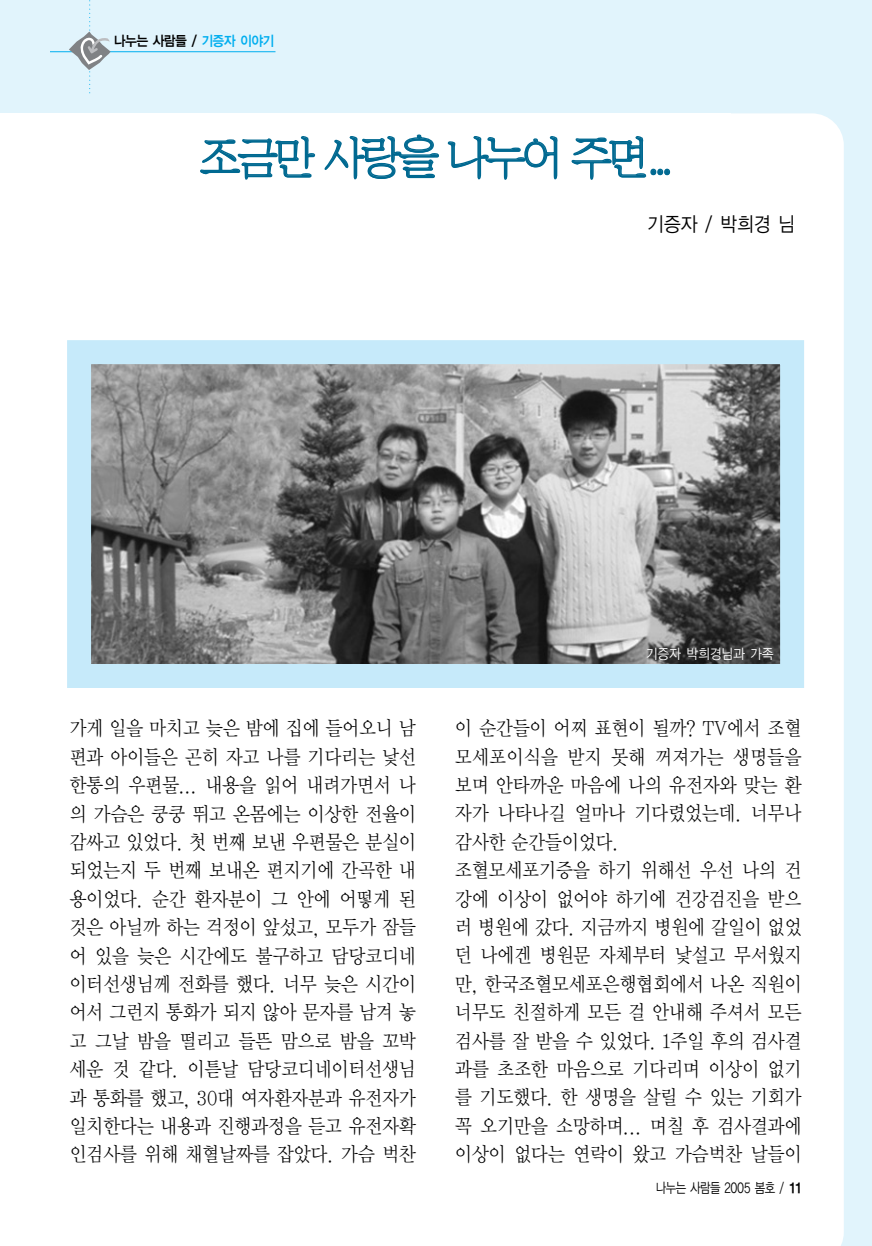
<style>
.page{position:relative;width:872px;height:1246px;background:#e1f4fc}
.page>*{position:absolute;margin:0;border:0;box-sizing:border-box;transform-origin:0 0}
.t1{font:48px "HY Sin Mun Myeong Jo";letter-spacing:-.13em;color:#006991;scale:.9 1}
.t2{font:20px/28.4px "Y Mj O12";letter-spacing:-.065em;color:#000;text-align:justify;scale:.9 1}
.t3{font:20px "YGO12";letter-spacing:-.07em;color:#000;scale:.9 1}
.t4{font:14px "YGO12";letter-spacing:-.105em;color:#000;scale:.8 1}
.t5{font:14px "YGO14";letter-spacing:-.105em;color:#000;scale:.9 1}
.t6{font:14px "YGO12";letter-spacing:-.07em;color:#fff;scale:.9 1}
.s1{color:#00aeef}
.s2{font-family:"YGO14"}
</style>
<div class="page">
<div style="left:730px;top:113px;width:114px;height:1133px;background:#fff"></div>
<div style="left:0;top:113px;width:730px;height:1133px;background:#fff"></div>
<hr style="left:50px;top:51px;width:226px;height:1px;background:#00aeef">
<svg style="left:69px;top:0;width:42px;height:94px"></svg>
<img style="left:92px;top:365px;width:687px;height:298px">
<div style="left:67px;top:340px;width:737px;height:348px;border:24px solid #c6eafa"></div>
<p class="t5" style="left:114px;top:35px;width:181px">나누는 사람들 / <span class="s1">기증자 이야기</span></p>
<h1 class="t1" style="left:199px;top:137px;width:528px">조금만 사랑을 나누어 주면...</h1>
<p class="t3" style="left:647px;top:215px;width:167px">기증자 / 박희경 님</p>
<p class="t6" style="left:646px;top:647px;width:144px">기증자 박희경님과 가족</p>
<p class="t2" style="left:69px;top:715px;width:388px">가게 일을 마치고 늦은 밤에 집에 들어오니 남 편과 아이들은 곤히 자고 나를 기다리는 낯선 한통의 우편물... 내용을 읽어 내려가면서 나 의 가슴은 쿵쿵 뛰고 온몸에는 이상한 전율이 감싸고 있었다. 첫 번째 보낸 우편물은 분실이 되었는지 두 번째 보내온 편지기에 간곡한 내 용이었다. 순간 환자분이 그 안에 어떻게 된 것은 아닐까 하는 걱정이 앞섰고, 모두가 잠들 어 있을 늦은 시간에도 불구하고 담당코디네 이터선생님께 전화를 했다. 너무 늦은 시간이 어서 그런지 통화가 되지 않아 문자를 남겨 놓 고 그날 밤을 떨리고 들뜬 맘으로 밤을 꼬박 세운 것 같다. 이튿날 담당코디네이터선생님 과 통화를 했고, 30대 여자환자분과 유전자가 일치한다는 내용과 진행과정을 듣고 유전자확 인검사를 위해 채혈날짜를 잡았다. 가슴 벅찬</p>
<p class="t2" style="left:455px;top:715px;width:388px;text-align:left">이 순간들이 어찌 표현이 될까? TV에서 조혈 모세포이식을 받지 못해 꺼져가는 생명들을 보며 안타까운 마음에 나의 유전자와 맞는 환 자가 나타나길 얼마나 기다렸었는데. 너무나 감사한 순간들이었다.<br>조혈모세포기증을 하기 위해선 우선 나의 건 강에 이상이 없어야 하기에 건강검진을 받으 러 병원에 갔다. 지금까지 병원에 갈일이 없었 던 나에겐 병원문 자체부터 낯설고 무서웠지 만, 한국조혈모세포은행협회에서 나온 직원이 너무도 친절하게 모든 걸 안내해 주셔서 모든 검사를 잘 받을 수 있었다. 1주일 후의 검사결 과를 초조한 마음으로 기다리며 이상이 없기 를 기도했다. 한 생명을 살릴 수 있는 기회가 꼭 오기만을 소망하며... 며칠 후 검사결과에 이상이 없다는 연락이 왔고 가슴벅찬 날들이</p>
<p class="t4" style="left:655px;top:1182px;width:185px">나누는 사람들 2005 봄호 / <span class="s2">11</span></p>
</div>
